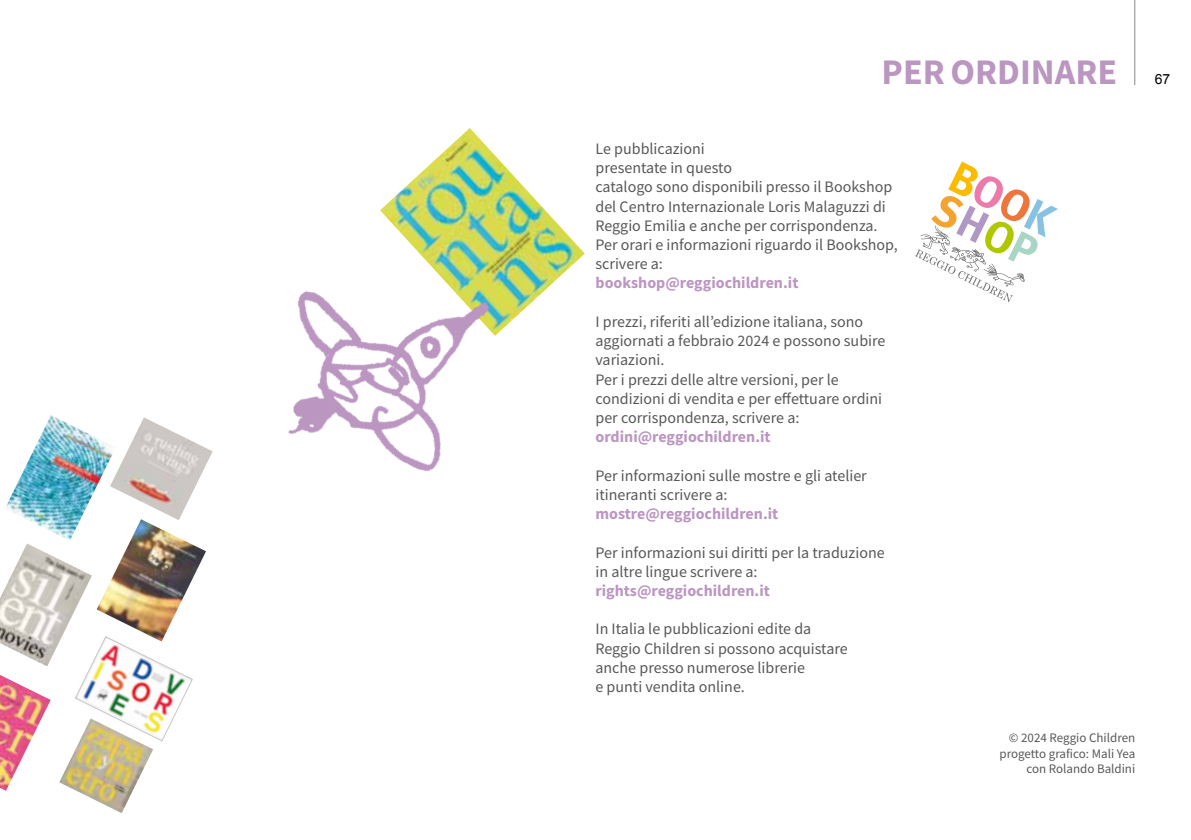
<style>
.page{position:relative;width:1191px;height:840px;background:#fff}
.page>*{position:absolute;margin:0;border:0;box-sizing:border-box;transform-origin:0 0}
.t1{font:700 36px "Source Sans Pro";color:#bb96c1}
.t2{font:16px/19.2px "Source Sans Pro";color:#58585a}
.t3{font:700 16px "Source Sans Pro";color:#bb96c1}
.t4{font:14px "Arial";color:#000}
.t5{font:13px/15.6px "Source Sans Pro";color:#58585a;text-align:right}
</style>
<div class="page">
<hr style="left:1134px;top:0;width:1px;height:85px;background:#87888a">
<img style="left:6px;top:415px;width:104px;height:125px">
<svg style="left:75px;top:641px;width:118px;height:100px"></svg>
<img style="left:110px;top:417px;width:103px;height:102px">
<img style="left:97px;top:519px;width:109px;height:122px">
<img style="left:0;top:543px;width:92px;height:123px">
<img style="left:0;top:675px;width:51px;height:115px">
<img style="left:59px;top:718px;width:94px;height:94px">
<img style="left:411px;top:128px;width:108px;height:54px">
<img style="left:288px;top:182px;width:297px;height:290px">
<svg style="left:914px;top:161px;width:144px;height:141px"></svg>
<h1 class="t1" style="left:881px;top:47px;width:237px">PER ORDINARE</h1>
<p class="t4" style="left:1154px;top:70px;width:17px">67</p>
<p class="t2" style="left:595px;top:139px;width:304px">Le pubblicazioni<br>presentate in questo<br>catalogo sono disponibili presso il Bookshop del Centro Internazionale Loris Malaguzzi di Reggio Emilia e anche per corrispondenza.<br>Per orari e informazioni riguardo il Bookshop, scrivere a:</p>
<p class="t3" style="left:595px;top:272px;width:204px">bookshop@reggiochildren.it</p>
<p class="t2" style="left:595px;top:312px;width:291px">I prezzi, riferiti all’edizione italiana, sono aggiornati a febbraio 2024 e possono subire variazioni.<br>Per i prezzi delle altre versioni, per le condizioni di vendita e per effettuare ordini per corrispondenza, scrivere a:</p>
<p class="t3" style="left:595px;top:426px;width:177px">ordini@reggiochildren.it</p>
<p class="t2" style="left:595px;top:465px;width:273px">Per informazioni sulle mostre e gli atelier itineranti scrivere a:</p>
<p class="t3" style="left:595px;top:502px;width:184px">mostre@reggiochildren.it</p>
<p class="t2" style="left:595px;top:542px;width:291px">Per informazioni sui diritti per la traduzione in altre lingue scrivere a:</p>
<p class="t3" style="left:595px;top:579px;width:176px">rights@reggiochildren.it</p>
<p class="t2" style="left:595px;top:619px;width:254px">In Italia le pubblicazioni edite da<br>Reggio Children si possono acquistare anche presso numerose librerie<br>e punti vendita online.</p>
<p class="t5" style="left:999px;top:729px;width:137px">© 2024 Reggio Children progetto grafico: Mali Yea con Rolando Baldini</p>
</div>
